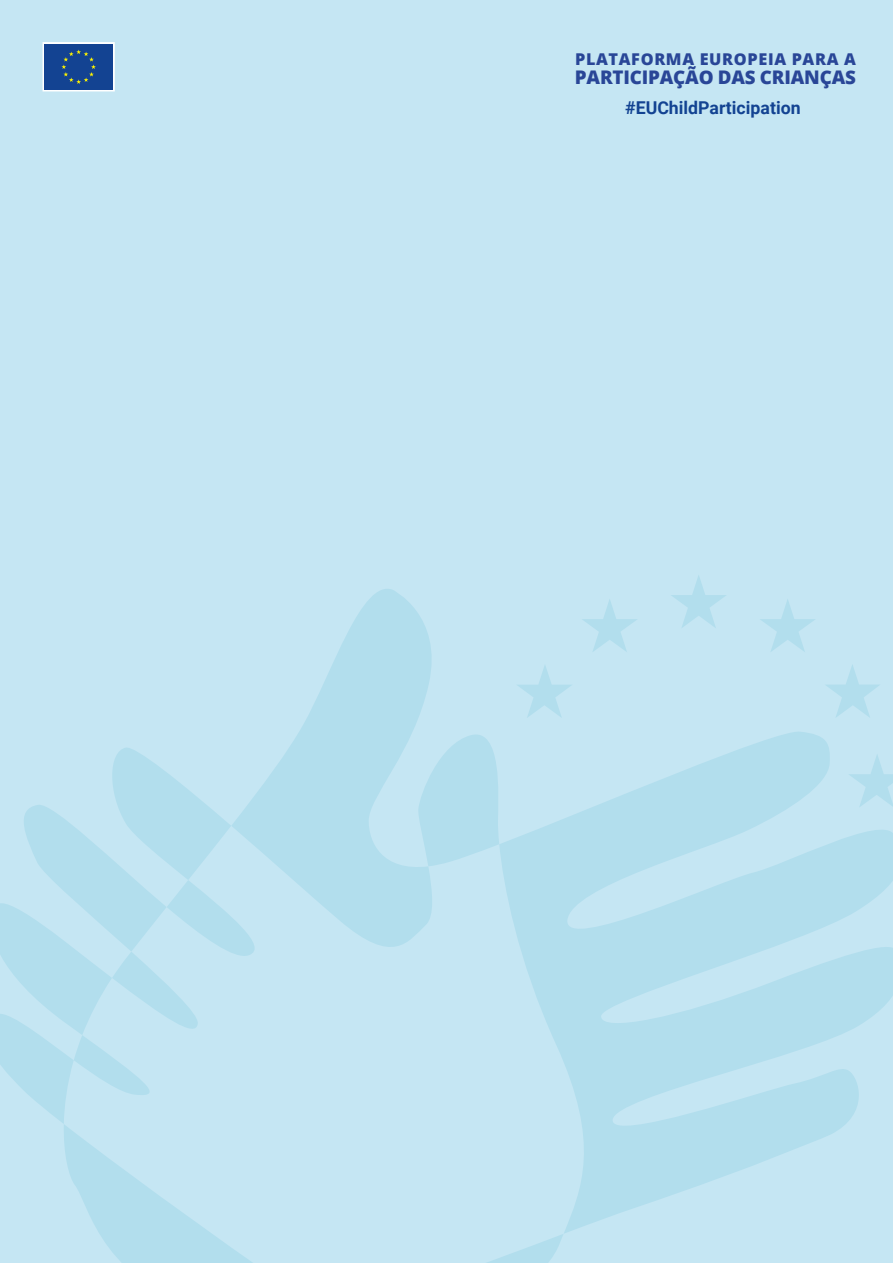
<style>
.page{position:relative;width:893px;height:1263px;background:#c5e6f3}
.page>*{position:absolute;margin:0;border:0;box-sizing:border-box;transform-origin:0 0}
.t1{font:800 18.75px "Open Sans";letter-spacing:-.01em;color:#294697}
.t2{font:700 17.7px "Roboto";color:#134392}
.t3{font:800 16.2px "Open Sans";letter-spacing:.04em;color:#294697}
</style>
<div class="page">
<svg style="left:302px;top:589px;width:130px;height:138px;fill:#b2deed"></svg>
<svg style="left:564px;top:808px;width:329px;height:425px;fill:#b2deed"></svg>
<svg style="left:0;top:727px;width:564px;height:536px"></svg>
<svg style="left:516px;top:575px;width:377px;height:233px"></svg>
<svg style="left:43px;top:42px;width:72px;height:49px;background:#2f5999"></svg>
<p class="t3" style="left:575px;top:47px;width:282px">PLATAFORMA EUROPEIA PARA A</p>
<p class="t1" style="left:575px;top:63px;width:283px">PARTICIPAÇÃO DAS CRIANÇAS</p>
<p class="t2" style="left:625px;top:95px;width:177px">#EUChildParticipation</p>
</div>
